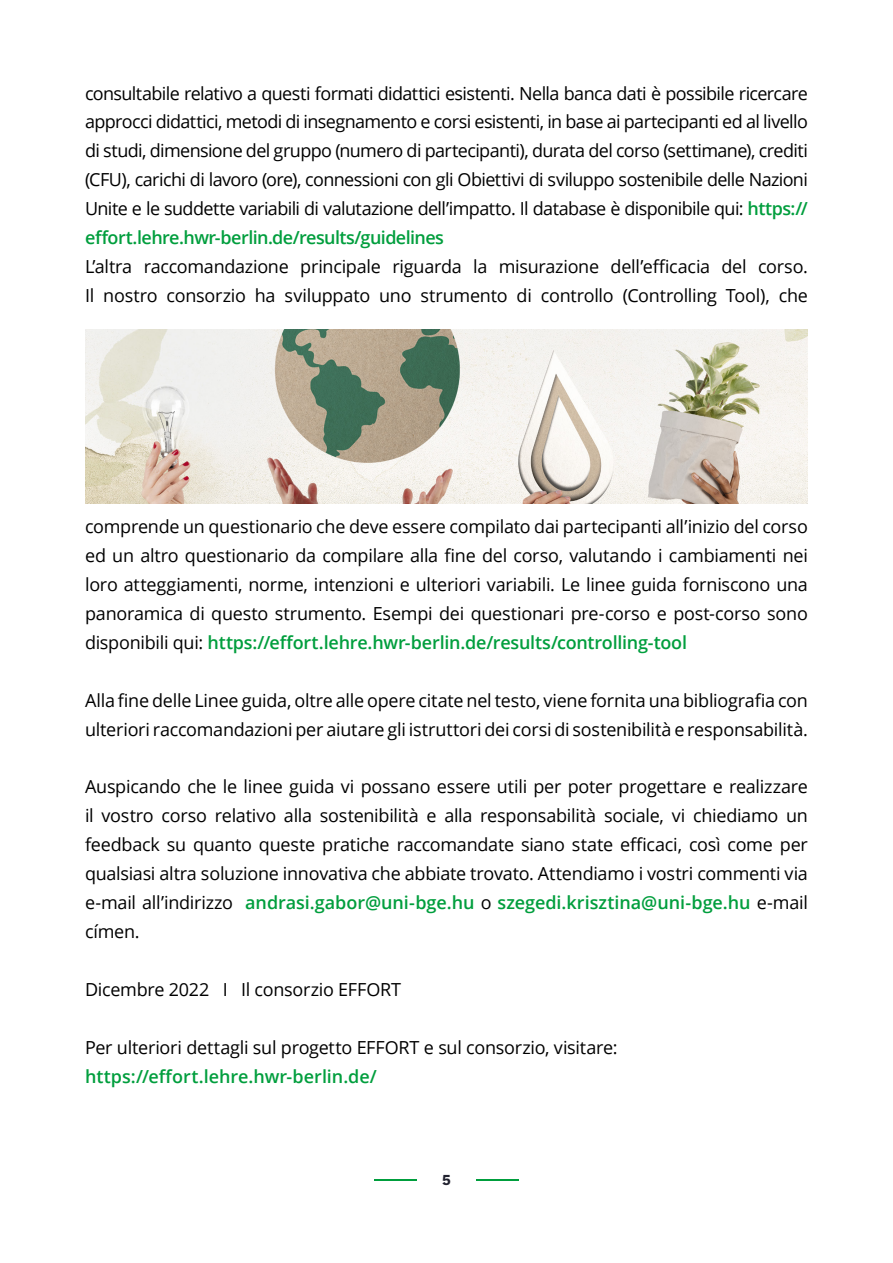
<style>
.page{position:relative;width:893px;height:1263px;background:#fff}
.page>*{position:absolute;margin:0;border:0;box-sizing:border-box;transform-origin:0 0}
.t1{font:18px/29px "Open Sans";letter-spacing:-.015em;color:#000;text-align:justify}
.t2{font:600 18px "Open Sans";color:#009e3d}
.t3{font:700 15px "Work Sans";color:#21222f}
.s1{font-weight:600;color:#009e3d}
</style>
<div class="page">
<img style="left:85px;top:330px;width:723px;height:174px">
<hr style="left:476px;top:1179px;width:43px;height:2px;background:#009e3d">
<hr style="left:374px;top:1179px;width:43px;height:2px;background:#009e3d">
<p class="t1" style="left:85px;top:78px;width:724px">consultabile relativo a questi formati didattici esistenti. Nella banca dati è possibile ricercare approcci didattici, metodi di insegnamento e corsi esistenti, in base ai partecipanti ed al livello di studi, dimensione del gruppo (numero di partecipanti), durata del corso (settimane), crediti (CFU), carichi di lavoro (ore), connessioni con gli Obiettivi di sviluppo sostenibile delle Nazioni Unite e le suddette variabili di valutazione dell’impatto. Il database è disponibile qui: <span class="s1">https:// effort.lehre.hwr-berlin.de/results/guidelines</span></p>
<p class="t1" style="left:85px;top:251px;width:724px">L’altra raccomandazione principale riguarda la misurazione dell’efficacia del corso.<br>Il nostro consorzio ha sviluppato uno strumento di controllo (Controlling Tool), che</p>
<p class="t1" style="left:85px;top:512px;width:724px">comprende un questionario che deve essere compilato dai partecipanti all’inizio del corso ed un altro questionario da compilare alla fine del corso, valutando i cambiamenti nei loro atteggiamenti, norme, intenzioni e ulteriori variabili. Le linee guida forniscono una panoramica di questo strumento. Esempi dei questionari pre-corso e post-corso sono disponibili qui: <span class="s1">https://effort.lehre.hwr-berlin.de/results/controlling-tool</span></p>
<p class="t1" style="left:85px;top:685px;width:724px">Alla fine delle Linee guida, oltre alle opere citate nel testo, viene fornita una bibliografia con ulteriori raccomandazioni per aiutare gli istruttori dei corsi di sostenibilità e responsabilità.</p>
<p class="t1" style="left:85px;top:772px;width:724px">Auspicando che le linee guida vi possano essere utili per poter progettare e realizzare il vostro corso relativo alla sostenibilità e alla responsabilità sociale, vi chiediamo un feedback su quanto queste pratiche raccomandate siano state efficaci, così come per qualsiasi altra soluzione innovativa che abbiate trovato. Attendiamo i vostri commenti via e-mail all’indirizzo <span class="s1">andrasi.gabor@uni-bge.hu</span> o <span class="s1">szegedi.krisztina@uni-bge.hu</span> e-mail címen.</p>
<p class="t1" style="left:85px;top:974px;width:318px">Dicembre 2022 I Il consorzio EFFORT</p>
<p class="t1" style="left:85px;top:1032px;width:534px">Per ulteriori dettagli sul progetto EFFORT e sul consorzio, visitare:</p>
<p class="t2" style="left:85px;top:1064px;width:293px">https://effort.lehre.hwr-berlin.de/</p>
<p class="t3" style="left:442px;top:1171px;width:10px">5</p>
</div>
